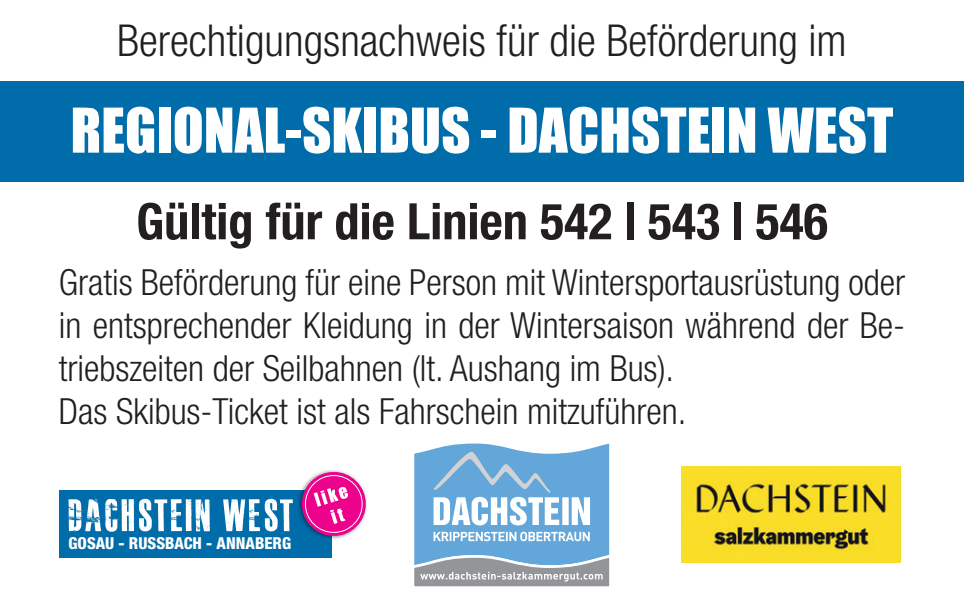
<style>
.page{position:relative;width:964px;height:613px;background:#fff}
.page>*{position:absolute;margin:0;border:0;box-sizing:border-box;transform-origin:0 0}
.t1{font:56.8px "Impact";color:#fff}
.t2{font:700 condensed 50.4px "Helvetica Neue LT Std";color:#231f20}
.t3{font:300 condensed 44px "Helvetica Neue LT Std";color:#231f20}
.t4{font:300 condensed 36px/43.2px "Helvetica Neue LT Std";color:#231f20}
.t5{font:800 condensed 16.4px "Helvetica Neue LT Std";color:#fff}
</style>
<div class="page">
<div style="left:0;top:81px;width:964px;height:100px;background:#006ca9"></div>
<div style="left:60px;top:489px;width:272px;height:68px;background:#006ca9"></div>
<svg style="left:69px;top:498px;width:141px;height:33px"></svg>
<svg style="left:223px;top:470px;width:144px;height:69px"></svg>
<svg style="left:414px;top:443px;width:196px;height:109px;background:#78b3df"></svg>
<svg style="left:433px;top:451px;width:157px;height:74px"></svg>
<svg style="left:433px;top:531px;width:157px;height:10px"></svg>
<svg style="left:414px;top:552px;width:196px;height:35px;background:#9bacb9"></svg>
<img style="left:682px;top:466px;width:218px;height:96px">
<p class="t3" style="left:117px;top:15px;width:731px">Berechtigungsnachweis für die Beförderung im</p>
<h1 class="t1" style="left:71px;top:86px;width:824px">REGIONAL-SKIBUS - DACHSTEIN WEST</h1>
<h2 class="t2" style="left:136px;top:191px;width:693px">Gültig für die Linien 542 | 543 | 546</h2>
<p class="t4" style="left:59px;top:260px;width:848px">Gratis Beförderung für eine Person mit Wintersportausrüstung oder in entsprechender Kleidung in der Wintersaison während der Be&shy;triebszeiten der Seilbahnen (lt. Aushang im Bus).<br>Das Skibus-Ticket ist als Fahrschein mitzuführen.</p>
<p class="t5" style="left:69px;top:533px;width:224px">GOSAU - RUSSBACH - ANNABERG</p>
</div>
